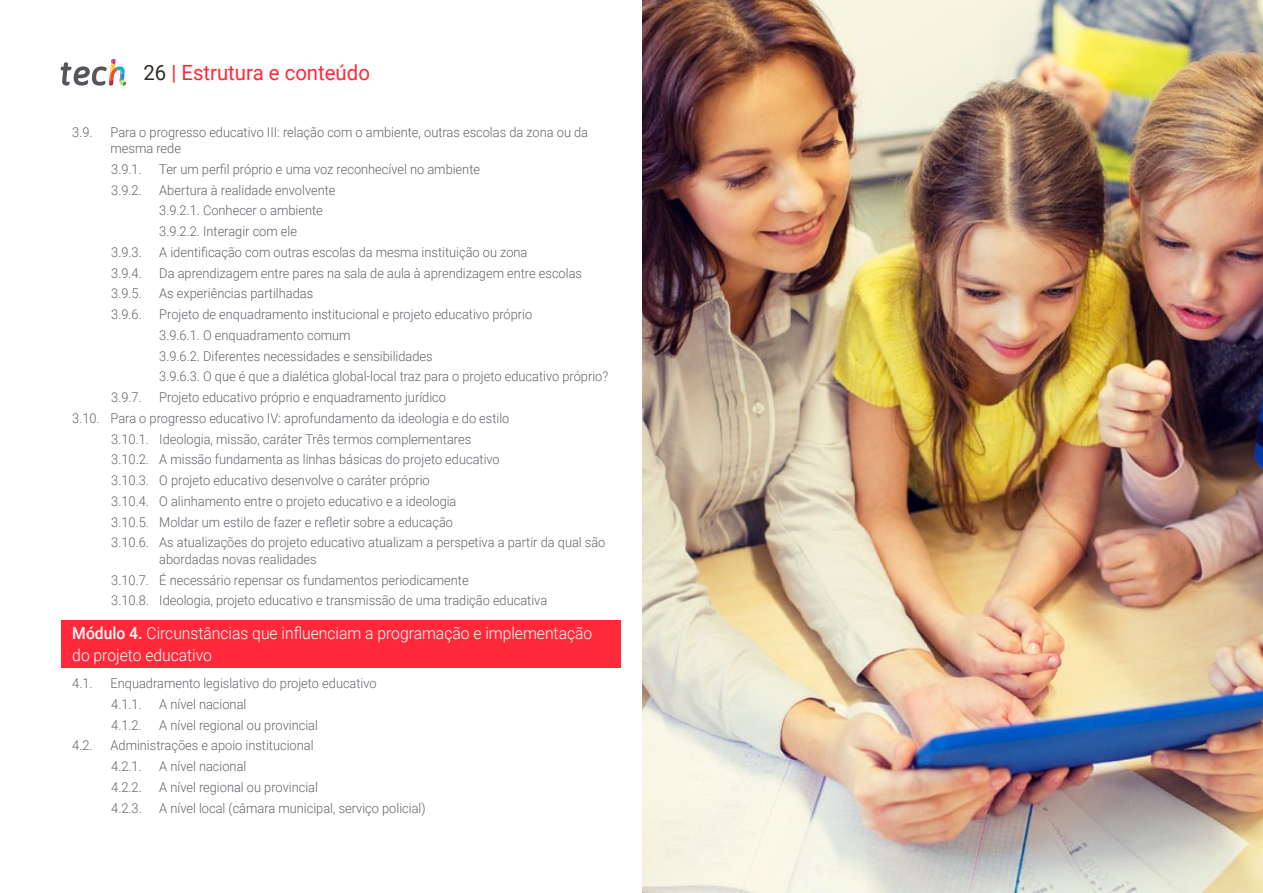
<style>
.page{position:relative;width:1263px;height:893px;background:#fff}
.page>*{position:absolute;margin:0;border:0;box-sizing:border-box;transform-origin:0 0}
.t1{font:21px "Roboto";color:#ff293a}
.t2{font:300 16.5px/22.5px "Roboto";color:#fff;scale:.95 1}
.t3{font:300 13.5px/20.7px "Roboto";color:#61646a;scale:.95 1}
.s1{color:#312e20}
.s2{font-weight:500}
</style>
<div class="page">
<div style="left:61px;top:620px;width:560px;height:47px;background:#ff293a"></div>
<img style="left:642px;top:0;width:621px;height:893px">
<svg style="left:61px;top:59px;width:65px;height:27px"></svg>
<h1 class="t1" style="left:144px;top:57px;width:228px"><span class="s1">26</span> | Estrutura e conteúdo</h1>
<p class="t3" style="left:72px;top:121px;width:23px">3.9.</p>
<p class="t3" style="left:111px;top:123px;width:504px;line-height:16.5px">Para o progresso educativo III: relação com o ambiente, outras escolas da zona ou da mesma rede</p>
<p class="t3" style="left:111px;top:158px;width:34px">3.9.1.</p>
<p class="t3" style="left:159px;top:158px;width:339px">Ter um perfil próprio e uma voz reconhecível no ambiente</p>
<p class="t3" style="left:111px;top:179px;width:34px">3.9.2.</p>
<p class="t3" style="left:159px;top:179px;width:187px">Abertura à realidade envolvente<br>3.9.2.1. Conhecer o ambiente<br>3.9.2.2. Interagir com ele</p>
<p class="t3" style="left:111px;top:241px;width:34px">3.9.3.</p>
<p class="t3" style="left:159px;top:241px;width:389px">A identificação com outras escolas da mesma instituição ou zona</p>
<p class="t3" style="left:111px;top:262px;width:34px">3.9.4.</p>
<p class="t3" style="left:159px;top:262px;width:446px">Da aprendizagem entre pares na sala de aula à aprendizagem entre escolas</p>
<p class="t3" style="left:111px;top:283px;width:34px">3.9.5.</p>
<p class="t3" style="left:159px;top:283px;width:164px">As experiências partilhadas</p>
<p class="t3" style="left:111px;top:303px;width:34px">3.9.6.</p>
<p class="t3" style="left:159px;top:303px;width:474px">Projeto de enquadramento institucional e projeto educativo próprio<br>3.9.6.1. O enquadramento comum<br>3.9.6.2. Diferentes necessidades e sensibilidades<br>3.9.6.3. O que é que a dialética global-local traz para o projeto educativo próprio?</p>
<p class="t3" style="left:111px;top:386px;width:34px">3.9.7.</p>
<p class="t3" style="left:159px;top:386px;width:303px">Projeto educativo próprio e enquadramento jurídico</p>
<p class="t3" style="left:72px;top:407px;width:462px">3.10. Para o progresso educativo IV: aprofundamento da ideologia e do estilo</p>
<p class="t3" style="left:111px;top:428px;width:380px">3.10.1. Ideologia, missão, caráter Três termos complementares</p>
<p class="t3" style="left:111px;top:449px;width:410px">3.10.2. A missão fundamenta as linhas básicas do projeto educativo</p>
<p class="t3" style="left:111px;top:469px;width:337px">3.10.3. O projeto educativo desenvolve o caráter próprio</p>
<p class="t3" style="left:111px;top:490px;width:365px">3.10.4. O alinhamento entre o projeto educativo e a ideologia</p>
<p class="t3" style="left:111px;top:511px;width:361px">3.10.5. Moldar um estilo de fazer e refletir sobre a educação</p>
<p class="t3" style="left:111px;top:532px;width:522px">3.10.6. As atualizações do projeto educativo atualizam a perspetiva a partir da qual são</p>
<p class="t3" style="left:111px;top:548px;width:460px;text-indent:48px">abordadas novas realidades<br>3.10.7. É necessário repensar os fundamentos periodicamente<br>3.10.8. Ideologia, projeto educativo e transmissão de uma tradição educativa</p>
<p class="t2" style="left:72px;top:621px;width:549px"><span class="s2">Módulo 4.</span> Circunstâncias que influenciam a programação e implementação do projeto educativo</p>
<p class="t3" style="left:72px;top:673px;width:23px">4.1.</p>
<p class="t3" style="left:111px;top:673px;width:282px">Enquadramento legislativo do projeto educativo<br>4.1.1.</p>
<p class="t3" style="left:159px;top:693px;width:93px">A nível nacional</p>
<p class="t3" style="left:111px;top:714px;width:34px">4.1.2.</p>
<p class="t3" style="left:159px;top:714px;width:169px">A nível regional ou provincial</p>
<p class="t3" style="left:72px;top:735px;width:23px">4.2.</p>
<p class="t3" style="left:111px;top:735px;width:215px">Administrações e apoio institucional<br>4.2.1.</p>
<p class="t3" style="left:159px;top:756px;width:93px">A nível nacional</p>
<p class="t3" style="left:111px;top:776px;width:34px">4.2.2.</p>
<p class="t3" style="left:159px;top:776px;width:169px">A nível regional ou provincial</p>
<p class="t3" style="left:111px;top:797px;width:34px">4.2.3.</p>
<p class="t3" style="left:159px;top:797px;width:282px">A nível local (câmara municipal, serviço policial)</p>
</div>
